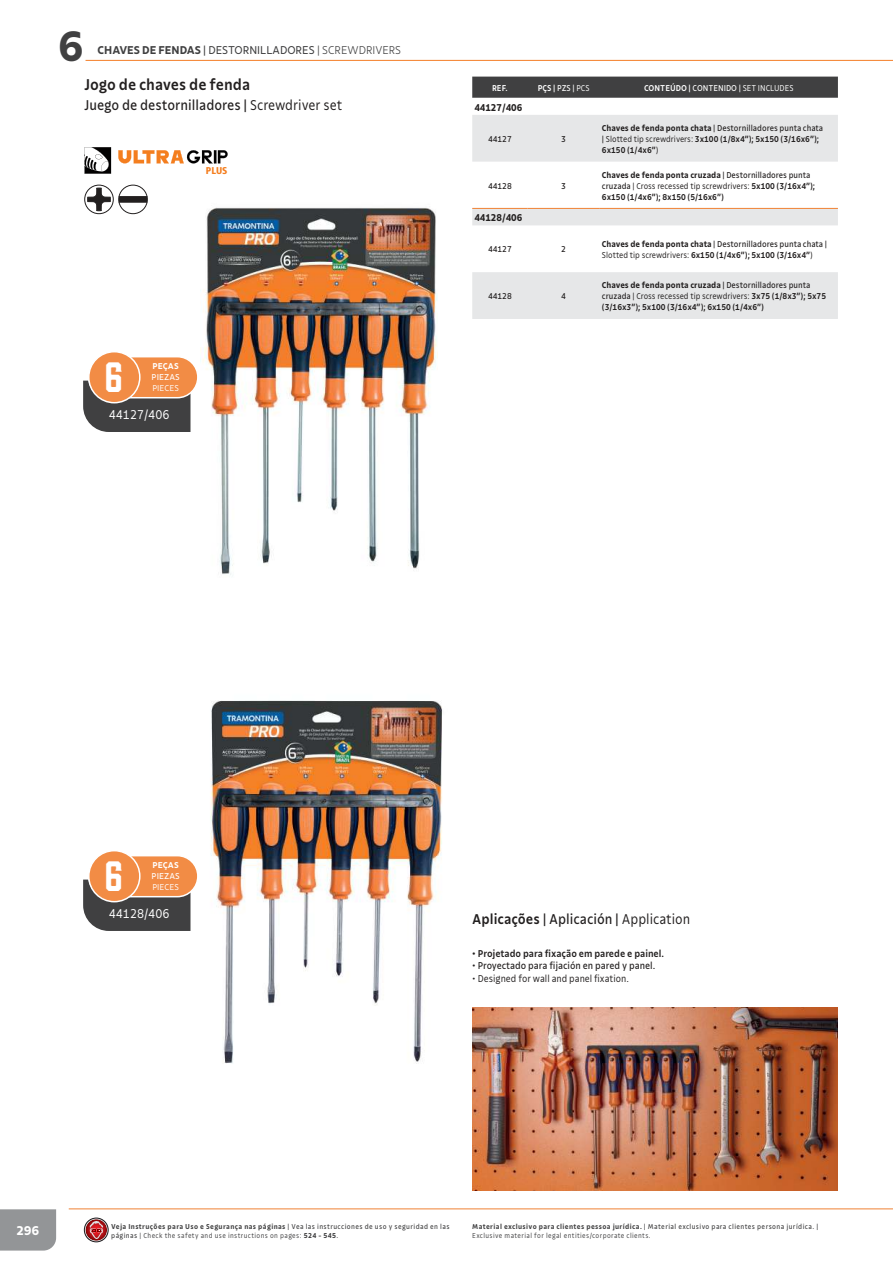
<style>
.page{position:relative;width:893px;height:1263px;background:#fff}
.page>*{position:absolute;margin:0;border:0;box-sizing:border-box;transform-origin:0 0}
.t1{font:700 45px "Tramontina Sm Cd Titulos";color:#404041}
.t2{font:39px "Gin";color:#fff}
.t3{font:500 16.5px "Tramontina Cond Textos";color:#221f1f}
.t4{font:15px "Tramontina Cond Textos";color:#221f1f}
.t5{font:300 13.5px "Tramontina Cond Textos";color:#fff}
.t6{font:700 13.5px "Tramontina Sm Cd Titulos";color:#fff}
.t7{font:12px "Tramontina Sm Cd Titulos";color:#404041}
.t8{font:500 10.5px "Tramontina Cond Textos";color:#221f1f}
.t9{font:10.5px "Tramontina Cond Textos";color:#221f1f}
.t10{font:300 10.5px "Tramontina Cond Textos";color:#221f1f}
.t11{font:700 10.5px "Tramontina Cond Textos";color:#221f1f}
.t12{font:900 condensed 9.9px "Frutiger";color:#f47e1f}
.t13{font:500 9px/10.8px "Tramontina Cond Textos";color:#221f1f}
.t14{font:9px/10.8px "Tramontina Cond Textos";color:#221f1f}
.t15{font:300 9px "Tramontina Cond Textos";color:#fff}
.t16{font:500 9px "Tramontina Cond Textos";color:#fff}
.t17{font:9px "Tramontina Sm Cd Textos";color:#fff}
.t18{font:300 9px "Tramontina Sm Cd Textos";color:#fff}
.t19{font:700 9px "Tramontina Sm Cd Textos";color:#fff}
.t20{font:300 7.5px/9px "Tramontina Cond Textos";letter-spacing:.05em;color:#404041}
.t21{font:700 7.5px "Tramontina Cond Textos";letter-spacing:.05em;color:#404041}
.s1{font-weight:700}
.s2{font-weight:300}
.s3{font-weight:400}
.s4{font-weight:500}
</style>
<div class="page">
<div style="left:84px;top:1218px;width:24px;height:24px;border:1px solid #1d191c;border-radius:50%"></div>
<img style="left:86px;top:1219px;width:21px;height:22px">
<svg style="left:90px;top:1221px;width:13px;height:18px"></svg>
<div style="left:0;top:1209px;width:56px;height:42px;background:#939597"></div>
<hr style="left:86px;top:60px;width:807px;height:1px;background:#f47e28">
<hr style="left:69px;top:1209px;width:824px;height:1px;background:#f08133">
<img style="left:210px;top:700px;width:232px;height:364px">
<img style="left:202px;top:207px;width:236px;height:368px">
<div style="left:119px;top:185px;width:28px;height:29px;border:1px solid #221f1f;border-radius:50%"></div>
<svg style="left:119px;top:196px;width:28px;height:7px"></svg>
<div style="left:85px;top:185px;width:28px;height:29px;border:1px solid #221f1f;border-radius:50%"></div>
<svg style="left:88px;top:188px;width:23px;height:23px"></svg>
<div style="left:472px;top:77px;width:366px;height:21px;background:#404041"></div>
<svg style="left:472px;top:115px;width:366px;height:204px;fill:#e6e7e8"></svg>
<hr style="left:472px;top:208px;width:56px;height:1px;background:#f08133">
<hr style="left:528px;top:208px;width:72px;height:1px;background:#f08133">
<hr style="left:600px;top:208px;width:238px;height:1px;background:#f08133">
<svg style="left:85px;top:147px;width:27px;height:27px"></svg>
<svg style="left:118px;top:150px;width:110px;height:14px"></svg>
<img style="left:472px;top:1007px;width:366px;height:184px">
<svg style="left:83px;top:381px;width:107px;height:51px;background:#4a4a4b"></svg>
<div style="left:89px;top:357px;width:109px;height:41px;background:#f28c45;border-radius:21px"></div>
<div style="left:88px;top:356px;width:111px;height:42px;border:2px solid #fff;border-radius:21px"></div>
<div style="left:89px;top:352px;width:51px;height:51px;background:#f28c45;border-radius:50%"></div>
<div style="left:88px;top:351px;width:53px;height:52px;border:2px solid #fff;border-radius:50%"></div>
<svg style="left:83px;top:880px;width:107px;height:51px;background:#4a4a4b"></svg>
<div style="left:89px;top:856px;width:109px;height:41px;background:#f28c45;border-radius:21px"></div>
<div style="left:88px;top:855px;width:111px;height:42px;border:2px solid #fff;border-radius:21px"></div>
<div style="left:89px;top:851px;width:51px;height:51px;background:#f28c45;border-radius:50%"></div>
<div style="left:88px;top:850px;width:53px;height:52px;border:2px solid #fff;border-radius:50%"></div>
<h1 class="t1" style="left:58px;top:29px;width:28px">6</h1>
<h3 class="t7" style="left:98px;top:46px;width:305px"><span class="s1">CHAVES DE FENDAS</span> | DESTORNILLADORES <span class="s2">| SCREWDRIVERS</span></h3>
<h3 class="t3" style="left:84px;top:76px;width:168px">Jogo de chaves de fenda</h3>
<h3 class="t4" style="left:84px;top:97px;width:260px">Juego de destornilladores | <span class="s2">Screwdriver set</span></h3>
<p class="t12" style="left:206px;top:165px;width:23px">PLUS</p>
<h2 class="t2" style="left:104px;top:350px;width:20px">6</h2>
<p class="t19" style="left:153px;top:362px;width:28px">PEÇAS</p>
<p class="t17" style="left:152px;top:373px;width:30px">PIEZAS</p>
<p class="t18" style="left:152px;top:385px;width:28px">PIECES</p>
<h3 class="t5" style="left:109px;top:409px;width:62px">44127/406</h3>
<p class="t16" style="left:492px;top:83px;width:17px">REF.</p>
<p class="t16" style="left:538px;top:83px;width:53px">PÇS | <span class="s3">PZS |</span> <span class="s2">PCS</span></p>
<p class="t15" style="left:644px;top:84px;width:151px"><span class="s4">CONTEÚDO |</span> <span class="s3">CONTENIDO |</span> SET INCLUDES</p>
<p class="t11" style="left:474px;top:102px;width:49px">44127/406</p>
<p class="t14" style="left:488px;top:134px;width:25px">44127</p>
<p class="t14" style="left:561px;top:134px;width:6px">3</p>
<p class="t13" style="left:602px;top:123px;width:223px"><span class="s1">Chaves de fenda ponta chata</span> <span class="s3">| Destornilladores punta chata |</span> <span class="s2">Slotted tip screwdrivers:</span> 3x100 (1/8x4”); 5x150 (3/16x6”);<br>6x150 (1/4x6”<span class="s2">)</span></p>
<p class="t14" style="left:488px;top:180px;width:25px">44128</p>
<p class="t14" style="left:561px;top:180px;width:6px">3</p>
<p class="t13" style="left:602px;top:170px;width:215px"><span class="s1">Chaves de fenda ponta cruzada</span> <span class="s3">| Destornilladores punta cruzada</span> <span class="s2">| Cross recessed tip screwdrivers:</span> 5x100 (3/16x4”);<br>6x150 (1/4x6”); 8x150 (5/16x6”)</p>
<p class="t11" style="left:474px;top:212px;width:49px">44128/406</p>
<p class="t14" style="left:488px;top:244px;width:25px">44127</p>
<p class="t14" style="left:561px;top:244px;width:6px">2</p>
<p class="t14" style="left:602px;top:239px;width:227px"><span class="s1">Chaves de fenda ponta chata</span> | Destornilladores punta chata |<br><span class="s2">Slotted tip screwdrivers:</span> <span class="s4">6x150 (1/4x6”); 5x100 (3/16x4”</span><span class="s2">)</span></p>
<p class="t14" style="left:488px;top:291px;width:25px">44128</p>
<p class="t14" style="left:561px;top:291px;width:6px">4</p>
<p class="t13" style="left:602px;top:280px;width:226px"><span class="s1">Chaves de fenda ponta cruzada</span> <span class="s3">| Destornilladores punta cruzada</span> <span class="s2">| Cross recessed tip screwdrivers:</span> 3x75 (1/8x3”); 5x75 (3/16x3”); 5x100 (3/16x4”); 6x150 (1/4x6”)</p>
<h2 class="t2" style="left:104px;top:849px;width:20px">6</h2>
<p class="t19" style="left:153px;top:861px;width:28px">PEÇAS</p>
<p class="t17" style="left:152px;top:872px;width:30px">PIEZAS</p>
<p class="t18" style="left:152px;top:884px;width:28px">PIECES</p>
<h3 class="t5" style="left:109px;top:908px;width:62px">44128/406</h3>
<h3 class="t4" style="left:472px;top:912px;width:219px"><span class="s4">Aplicações</span> | Aplicación | <span class="s2">Application</span></h3>
<p class="t8" style="left:472px;top:948px;width:193px">• Projetado para fixação em parede e painel.</p>
<p class="t9" style="left:472px;top:960px;width:185px">• Proyectado para fijación en pared y panel.</p>
<p class="t10" style="left:472px;top:973px;width:158px">• Designed for wall and panel fixation.</p>
<h3 class="t6" style="left:16px;top:1224px;width:25px">296</h3>
<p class="t21" style="left:111px;top:1223px;width:340px">Veja Instruções para Uso e Segurança nas páginas <span class="s3">| Vea las instrucciones de uso y seguridad en las</span></p>
<p class="t20" style="left:111px;top:1231px;width:229px"><span class="s3">páginas</span> | Check the safety and use instructions on pages: <span class="s1">524 - 545</span><span class="s3">.</span></p>
<p class="t20" style="left:472px;top:1222px;width:347px"><span class="s1">Material exclusivo para clientes pessoa jurídica.</span> <span class="s3">| Material exclusivo para clientes persona jurídica. |<br></span>Exclusive material for legal entities/corporate clients.</p>
</div>
